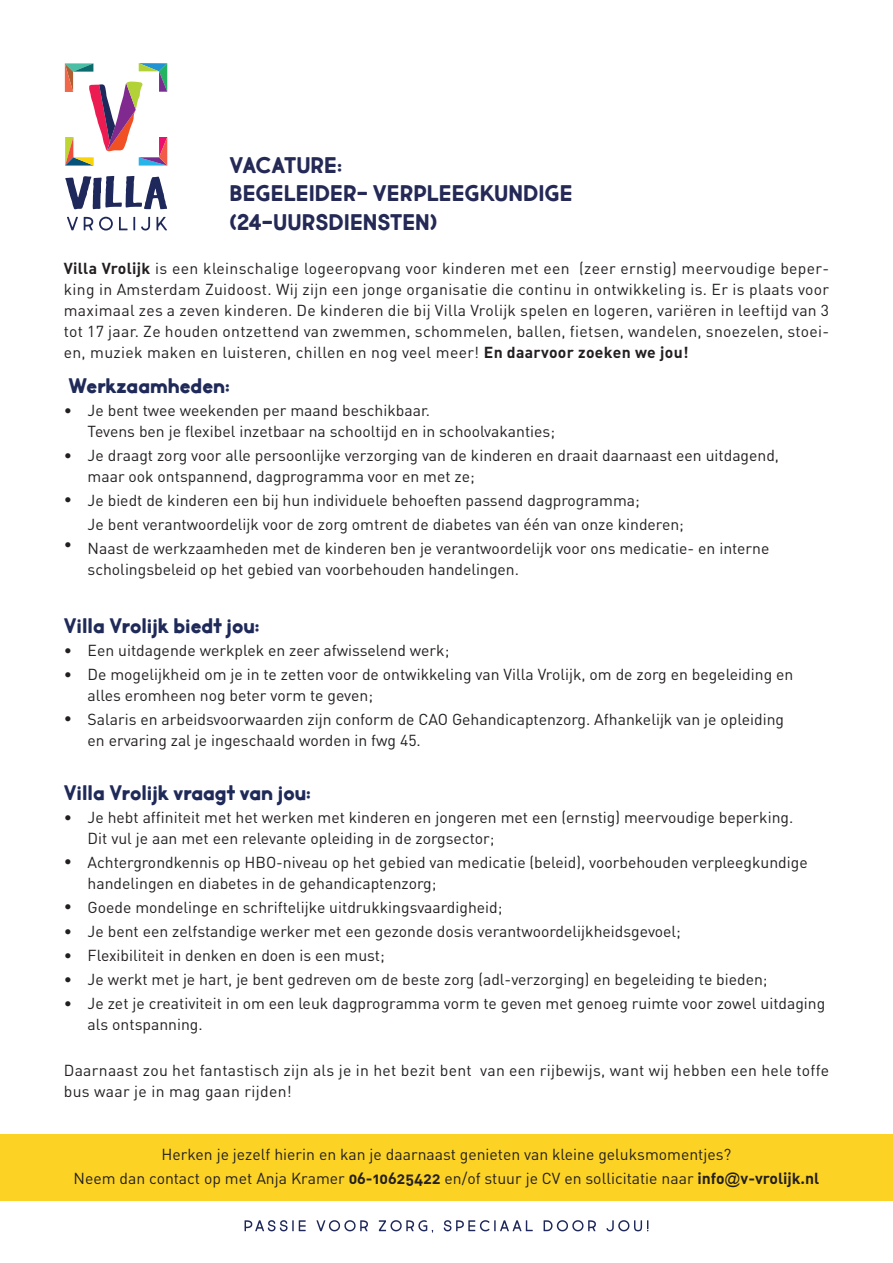
<style>
.page{position:relative;width:893px;height:1263px;background:#fff}
.page>*{position:absolute;margin:0;border:0;box-sizing:border-box;transform-origin:0 0}
.t1{font:700 22.5px "Market Fresh";color:#1f2a59}
.t2{font:22.5px "Market Fresh Bold All Caps";color:#242956}
.t3{font:15.75px/21px "DIN";color:#231f20}
.t4{font:15.75px/21px "DIN";letter-spacing:.02em;color:#231f20}
.s1{font-family:"DIN Bold Alternate"}
.s2{font-family:"Arial"}
</style>
<div class="page">
<div style="left:0;top:1134px;width:893px;height:66px;background:#fcd325"></div>
<svg style="left:65px;top:176px;width:102px;height:34px"></svg>
<svg style="left:67px;top:217px;width:11px;height:13px"></svg>
<svg style="left:84px;top:217px;width:9px;height:13px"></svg>
<svg style="left:99px;top:217px;width:14px;height:13px"></svg>
<svg style="left:119px;top:217px;width:16px;height:13px"></svg>
<svg style="left:141px;top:217px;width:9px;height:13px"></svg>
<svg style="left:156px;top:217px;width:11px;height:13px"></svg>
<svg style="left:65px;top:63px;width:102px;height:103px"></svg>
<div style="left:94px;top:181px;width:7px;height:12px;background:#1f285a"></div>
<svg style="left:245px;top:1220px;width:61px;height:11px"></svg>
<svg style="left:316px;top:1220px;width:52px;height:11px"></svg>
<svg style="left:379px;top:1220px;width:54px;height:13px"></svg>
<svg style="left:444px;top:1220px;width:89px;height:11px"></svg>
<svg style="left:544px;top:1220px;width:52px;height:11px"></svg>
<svg style="left:606px;top:1220px;width:42px;height:11px"></svg>
<p class="t2" style="left:230px;top:148px;width:114px">VACATURE:</p>
<p class="t2" style="left:230px;top:176px;width:345px">BEGELEIDER- VERPLEEGKUNDIGE</p>
<p class="t2" style="left:230px;top:205px;width:209px">(24-UURSDIENSTEN)</p>
<p class="t3" style="left:64px;top:257px;width:767px;text-align:justify"><span class="s1">Villa Vrolijk</span> is een kleinschalige logeeropvang voor kinderen met een (zeer ernstig) meervoudige beper&shy;king in Amsterdam Zuidoost. Wij zijn een jonge organisatie die continu in ontwikkeling is. Er is plaats voor maximaal zes a zeven kinderen. De kinderen die bij Villa Vrolijk spelen en logeren, variëren in leeftijd van 3 tot 17 jaar. Ze houden ontzettend van zwemmen, schommelen, ballen, fietsen, wandelen, snoezelen, stoei&shy;en, muziek maken en luisteren, chillen en nog veel meer! <span class="s1">En daarvoor zoeken we jou!</span></p>
<p class="t1" style="left:68px;top:371px;width:163px">Werkzaamheden:</p>
<p class="t3" style="left:64px;top:400px;width:10px">•</p>
<p class="t3" style="left:64px;top:445px;width:10px">•</p>
<p class="t3" style="left:64px;top:488px;width:10px">•</p>
<p class="t3" style="left:64px;top:533px;width:10px">•</p>
<p class="t3" style="left:88px;top:400px;width:344px">Je bent twee weekenden per maand beschikbaar.</p>
<p class="t3" style="left:88px;top:421px;width:469px">Tevens ben je flexibel inzetbaar na schooltijd en in schoolvakanties;</p>
<p class="t3" style="left:88px;top:445px;width:693px">Je draagt zorg voor alle persoonlijke verzorging van de kinderen en draait daarnaast een uitdagend, maar ook ontspannend, dagprogramma voor en met ze;</p>
<p class="t3" style="left:88px;top:490px;width:554px">Je biedt de kinderen een bij hun individuele behoeften passend dagprogramma;</p>
<p class="t3" style="left:88px;top:514px;width:598px">Je bent verantwoordelijk voor de zorg omtrent de diabetes van één van onze kinderen;</p>
<p class="t3" style="left:88px;top:538px;width:683px">Naast de werkzaamheden met de kinderen ben je verantwoordelijk voor ons medicatie- en interne</p>
<p class="t3" style="left:88px;top:559px;width:433px">scholingsbeleid op het gebied van voorbehouden handelingen.</p>
<p class="t1" style="left:64px;top:611px;width:197px">Villa Vrolijk biedt jou:</p>
<p class="t3" style="left:64px;top:640px;width:10px">•</p>
<p class="t3" style="left:64px;top:664px;width:10px">•</p>
<p class="t3" style="left:64px;top:707px;width:10px">•</p>
<p class="t3" style="left:88px;top:640px;width:363px">Een uitdagende werkplek en zeer afwisselend werk;</p>
<p class="t3" style="left:88px;top:664px;width:707px">De mogelijkheid om je in te zetten voor de ontwikkeling van Villa Vrolijk, om de zorg en begeleiding en alles eromheen nog beter vorm te geven;</p>
<p class="t3" style="left:88px;top:709px;width:698px">Salaris en arbeidsvoorwaarden zijn conform de CAO Gehandicaptenzorg. Afhankelijk van je opleiding en ervaring zal je ingeschaald worden in fwg 45.</p>
<p class="t1" style="left:64px;top:778px;width:249px">Villa Vrolijk vraagt van jou:</p>
<p class="t3" style="left:64px;top:807px;width:10px">•</p>
<p class="t3" style="left:64px;top:850px;width:10px">•</p>
<p class="t3" style="left:64px;top:895px;width:10px">•</p>
<p class="t3" style="left:64px;top:921px;width:10px">•</p>
<p class="t3" style="left:64px;top:945px;width:10px">•</p>
<p class="t3" style="left:64px;top:969px;width:10px">•</p>
<p class="t3" style="left:64px;top:993px;width:10px">•</p>
<p class="t3" style="left:88px;top:807px;width:707px">Je hebt affiniteit met het werken met kinderen en jongeren met een (ernstig) meervoudige beperking.<br>Dit vul je aan met een relevante opleiding in de zorgsector;</p>
<p class="t3" style="left:88px;top:852px;width:722px">Achtergrondkennis op HBO-niveau op het gebied van medicatie (beleid), voorbehouden verpleegkundige handelingen en diabetes in de gehandicaptenzorg;</p>
<p class="t3" style="left:88px;top:897px;width:416px">Goede mondelinge en schriftelijke uitdrukkingsvaardigheid;</p>
<p class="t3" style="left:88px;top:921px;width:595px">Je bent een zelfstandige werker met een gezonde dosis verantwoordelijkheidsgevoel;</p>
<p class="t3" style="left:88px;top:945px;width:299px">Flexibiliteit in denken en doen is een must;</p>
<p class="t3" style="left:88px;top:969px;width:682px">Je werkt met je hart, je bent gedreven om de beste zorg (adl-verzorging) en begeleiding te bieden;</p>
<p class="t3" style="left:88px;top:993px;width:739px">Je zet je creativiteit in om een leuk dagprogramma vorm te geven met genoeg ruimte voor zowel uitdaging als ontspanning.</p>
<p class="t4" style="left:64px;top:1059px;width:767px">Daarnaast zou het fantastisch zijn als je in het bezit bent van een rijbewijs, want wij hebben een hele toffe bus waar je in mag gaan rijden!</p>
<p class="t3" style="left:162px;top:1144px;width:571px">Herken je jezelf hierin en kan je daarnaast genieten van kleine geluksmomentjes?</p>
<p class="t3" style="left:74px;top:1168px;width:747px">Neem dan contact op met Anja Kramer <span class="s1">06-10625422</span> en/of stuur je CV en sollicitatie naar <span class="s1">info</span><span class="s2">@</span><span class="s1">v-vrolijk.nl</span></p>
</div>
